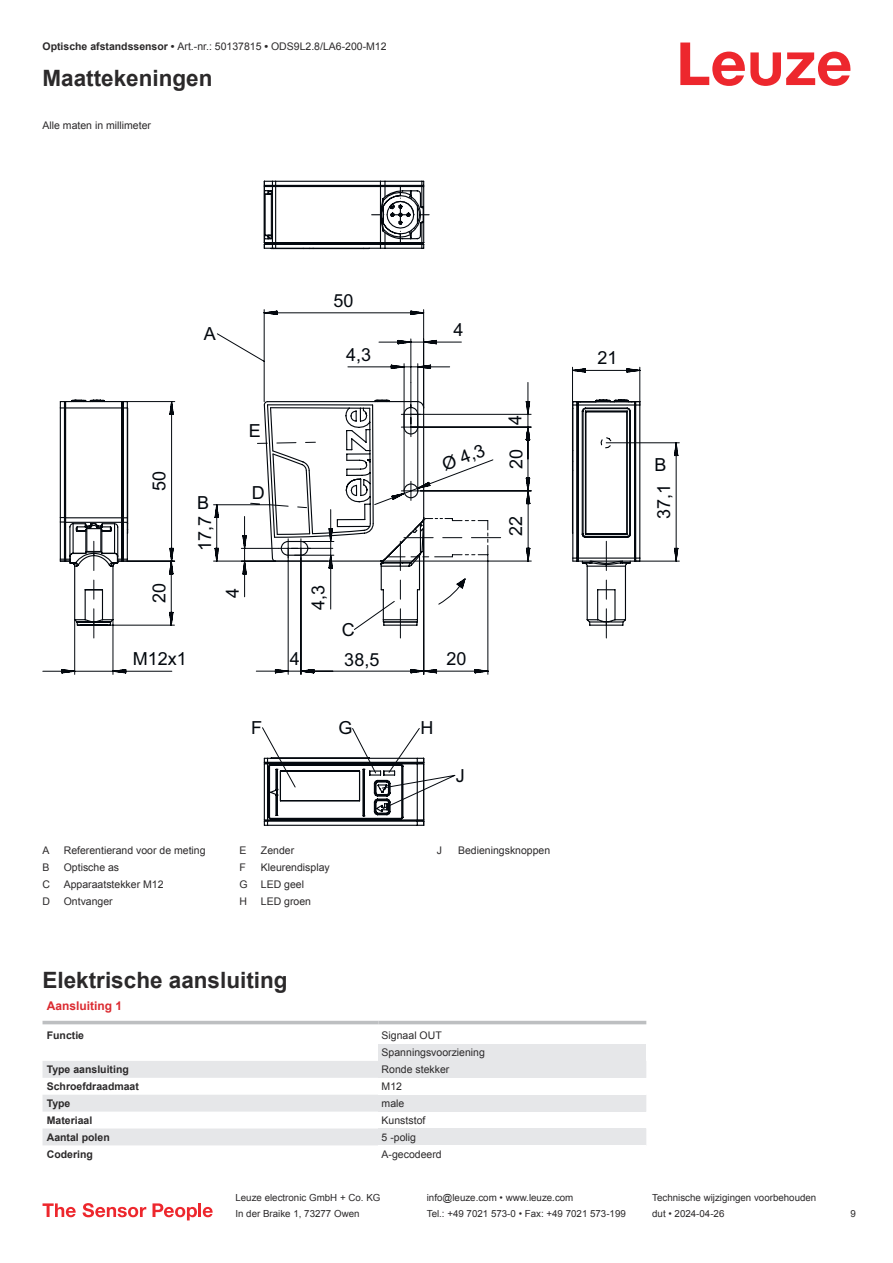
<style>
.page{position:relative;width:893px;height:1263px;background:#fff}
.page>*{position:absolute;margin:0;border:0;box-sizing:border-box;transform-origin:0 0}
.t1{font:700 22.5px "Arial";color:#2b292a}
.t2{font:18px "Arial";color:#03080e}
.t3{font:700 12px "Arial";color:#db2a30}
.t4{font:10.5px/17px "Arial";color:#2b292a}
.t5{font:700 10.5px "Arial";color:#2b292a}
.t6{font:9.75px "Arial";color:#2b292a}
.s1{font-weight:700}
</style>
<div class="page">
<svg style="left:680px;top:43px;width:170px;height:43px"></svg>
<svg style="left:43px;top:1020px;width:603px;height:126px"></svg>
<svg style="left:43px;top:1061px;width:335px;height:84px;fill:#e6e7e9"></svg>
<hr style="left:43px;top:1021px;width:335px;height:3px;background:#bdbfc1">
<hr style="left:378px;top:1021px;width:268px;height:3px;background:#bdbfc1">
<div style="left:378px;top:1027px;width:268px;height:17px;background:#fff"></div>
<div style="left:378px;top:1044px;width:268px;height:17px;background:#e6e7e9"></div>
<div style="left:378px;top:1061px;width:268px;height:17px;background:#e6e7e9"></div>
<div style="left:378px;top:1078px;width:268px;height:17px;background:#fff"></div>
<div style="left:378px;top:1095px;width:268px;height:16px;background:#e6e7e9"></div>
<div style="left:378px;top:1111px;width:268px;height:17px;background:#fff"></div>
<div style="left:378px;top:1128px;width:268px;height:17px;background:#e6e7e9"></div>
<div style="left:378px;top:1145px;width:268px;height:17px;background:#fff"></div>
<svg style="left:43px;top:1203px;width:33px;height:14px"></svg>
<svg style="left:83px;top:1203px;width:63px;height:14px"></svg>
<svg style="left:153px;top:1203px;width:44px;height:17px"></svg>
<hr style="left:198px;top:1203px;width:3px;height:14px;background:#ed272d">
<svg style="left:203px;top:1207px;width:10px;height:10px"></svg>
<svg style="left:263px;top:185px;width:377px;height:182px"></svg>
<svg style="left:217px;top:309px;width:245px;height:58px"></svg>
<svg style="left:263px;top:367px;width:378px;height:459px"></svg>
<svg style="left:43px;top:401px;width:637px;height:274px"></svg>
<svg style="left:257px;top:382px;width:199px;height:427px"></svg>
<p class="t4" style="left:43px;top:39px;width:346px"><span class="s1">Optische afstandssensor •</span> Art.-nr.: 50137815 <span class="s1">•</span> ODS9L2.8/LA6-200-M12</p>
<h1 class="t1" style="left:43px;top:70px;width:172px">Maattekeningen</h1>
<p class="t4" style="left:43px;top:117px;width:110px">Alle maten in millimeter</p>
<h2 class="t2" style="left:334px;top:293px;width:22px">50</h2>
<h2 class="t2" style="left:204px;top:327px;width:14px">A</h2>
<h2 class="t2" style="left:453px;top:323px;width:12px">4</h2>
<h2 class="t2" style="left:346px;top:347px;width:27px">4,3</h2>
<h2 class="t2" style="left:597px;top:351px;width:22px">21</h2>
<h2 class="t2" style="left:152px;top:491px;width:22px;rotate:-90deg">50</h2>
<h2 class="t2" style="left:197px;top:496px;width:14px">B</h2>
<h2 class="t2" style="left:198px;top:551px;width:37px;rotate:-90deg">17,7</h2>
<h2 class="t2" style="left:249px;top:423px;width:14px">E</h2>
<h2 class="t2" style="left:252px;top:486px;width:14px">D</h2>
<h2 class="t2" style="left:440px;top:458px;width:46px;rotate:-21deg">Ø 4,3</h2>
<h2 class="t2" style="left:508px;top:425px;width:12px;rotate:-90deg">4</h2>
<h2 class="t2" style="left:509px;top:469px;width:22px;rotate:-90deg">20</h2>
<h2 class="t2" style="left:509px;top:536px;width:22px;rotate:-90deg">22</h2>
<h2 class="t2" style="left:654px;top:458px;width:14px">B</h2>
<h2 class="t2" style="left:657px;top:519px;width:37px;rotate:-90deg">37,1</h2>
<h2 class="t2" style="left:152px;top:603px;width:22px;rotate:-90deg">20</h2>
<h2 class="t2" style="left:225px;top:598px;width:12px;rotate:-90deg">4</h2>
<h2 class="t2" style="left:311px;top:610px;width:27px;rotate:-90deg">4,3</h2>
<h2 class="t2" style="left:342px;top:623px;width:14px">C</h2>
<h2 class="t2" style="left:133px;top:652px;width:56px">M12x1</h2>
<h2 class="t2" style="left:290px;top:652px;width:12px">4</h2>
<h2 class="t2" style="left:344px;top:652px;width:37px">38,5</h2>
<h2 class="t2" style="left:447px;top:652px;width:22px">20</h2>
<h2 class="t2" style="left:251px;top:721px;width:12px">F</h2>
<h2 class="t2" style="left:338px;top:721px;width:16px">G</h2>
<h2 class="t2" style="left:420px;top:721px;width:14px">H</h2>
<h2 class="t2" style="left:456px;top:769px;width:10px">J</h2>
<p class="t4" style="left:43px;top:843px;width:9px">A</p>
<p class="t4" style="left:64px;top:843px;width:143px">Referentierand voor de meting</p>
<p class="t4" style="left:43px;top:860px;width:9px">B</p>
<p class="t4" style="left:64px;top:860px;width:57px">Optische as</p>
<p class="t4" style="left:43px;top:877px;width:9px">C</p>
<p class="t4" style="left:64px;top:877px;width:101px">Apparaatstekker M12</p>
<p class="t4" style="left:43px;top:894px;width:9px">D</p>
<p class="t4" style="left:64px;top:894px;width:51px">Ontvanger</p>
<p class="t4" style="left:240px;top:843px;width:9px">E</p>
<p class="t4" style="left:261px;top:843px;width:35px">Zender</p>
<p class="t4" style="left:240px;top:860px;width:8px">F</p>
<p class="t4" style="left:240px;top:860px;width:92px;text-indent:21px">Kleurendisplay<br>G LED geel<br>H</p>
<p class="t4" style="left:261px;top:894px;width:52px">LED groen</p>
<p class="t4" style="left:437px;top:843px;width:7px">J</p>
<p class="t4" style="left:458px;top:843px;width:94px">Bedieningsknoppen</p>
<h1 class="t1" style="left:43px;top:972px;width:247px">Elektrische aansluiting</h1>
<p class="t3" style="left:47px;top:1001px;width:77px">Aansluiting 1</p>
<p class="t5" style="left:47px;top:1032px;width:39px">Functie</p>
<p class="t4" style="left:382px;top:1028px;width:105px">Signaal OUT<br>Spanningsvoorziening</p>
<p class="t5" style="left:47px;top:1065px;width:84px">Type aansluiting</p>
<p class="t4" style="left:382px;top:1062px;width:69px">Ronde stekker</p>
<p class="t5" style="left:47px;top:1082px;width:94px">Schroefdraadmaat</p>
<p class="t4" style="left:382px;top:1079px;width:22px">M12</p>
<p class="t5" style="left:47px;top:1099px;width:25px">Type</p>
<p class="t4" style="left:382px;top:1096px;width:24px">male</p>
<p class="t5" style="left:47px;top:1116px;width:47px">Materiaal</p>
<p class="t4" style="left:382px;top:1112px;width:45px">Kunststof</p>
<p class="t5" style="left:47px;top:1133px;width:65px">Aantal polen</p>
<p class="t4" style="left:382px;top:1129px;width:36px">5 -polig</p>
<p class="t5" style="left:47px;top:1150px;width:48px">Codering</p>
<p class="t4" style="left:382px;top:1146px;width:62px">A-gecodeerd</p>
<p class="t6" style="left:235px;top:1194px;width:146px">Leuze electronic GmbH + Co. KG</p>
<p class="t6" style="left:427px;top:1194px;width:148px">info@leuze.com • www.leuze.com</p>
<p class="t6" style="left:652px;top:1194px;width:166px">Technische wijzigingen voorbehouden</p>
<p class="t6" style="left:235px;top:1210px;width:126px">In der Braike 1, 73277 Owen</p>
<p class="t6" style="left:427px;top:1210px;width:201px">Tel.: +49 7021 573-0 • Fax: +49 7021 573-199</p>
<p class="t6" style="left:652px;top:1210px;width:74px">dut • 2024-04-26</p>
<p class="t6" style="left:850px;top:1210px;width:7px">9</p>
</div>
